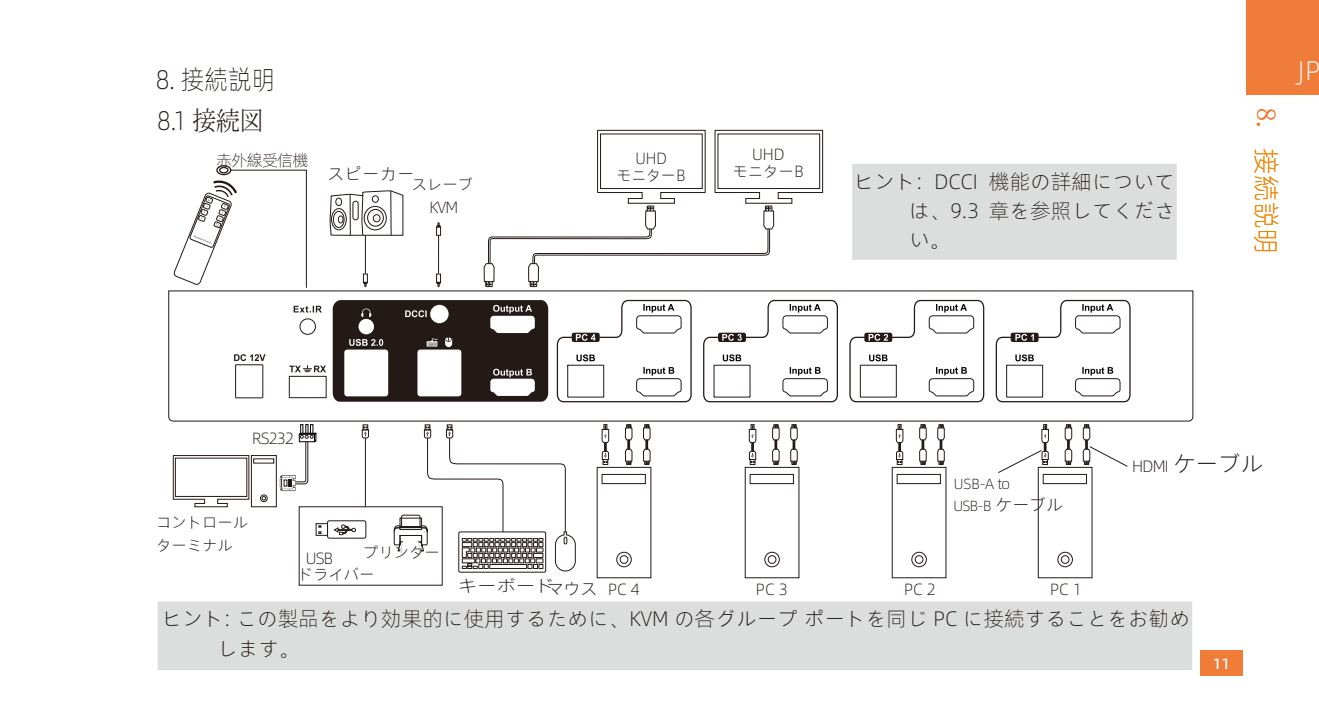
<style>
.page{position:relative;width:1319px;height:723px;background:#fff}
.page>*{position:absolute;margin:0;border:0;box-sizing:border-box;transform-origin:0 0}
.t1{font:27px "Alibaba Pu Hui Ti 2 35 Thin";color:#231916;scale:.88 1}
.t2{font:27px "Alibaba Pu Hui Ti 2 35 Thin";color:#231916;scale:.89 1}
.t3{font:27px "Alibaba Pu Hui Ti 2 35 Thin";color:#f08300}
.t4{font:27px "Alibaba Pu Hui Ti 2 35 Thin";color:#fff}
.t5{font:21px/29.4px "Alibaba Pu Hui Ti 2 35 Thin";color:#231916}
.t6{font:18px "Alibaba Pu Hui Ti 2 35 Thin";letter-spacing:-.045em;color:#231916;scale:1.14 1}
.t7{font:18px "Alibaba Pu Hui Ti 2 35 Thin";letter-spacing:-.045em;color:#231916}
.t8{font:17.7px "Alibaba Pu Hui Ti 2 35 Thin";color:#231916}
.t9{font:16.5px "Alibaba Pu Hui Ti 2 35 Thin";color:#231916}
.t10{font:16.2px/22.8px "Alibaba Pu Hui Ti 2 35 Thin";letter-spacing:-.045em;color:#231916}
.t11{font:16.2px/17.1px "Alibaba Pu Hui Ti 2 35 Thin";letter-spacing:-.025em;color:#231916;text-align:center}
.t12{font:15px "Alibaba Pu Hui Ti 2 65 Medium";color:#fff}
.t13{font:14.7px/21.9px "Alibaba Pu Hui Ti 2 35 Thin";letter-spacing:-.045em;color:#231916}
.s1{font-family:"MS Mincho"}
.s2{font-family:"Sim Sun";color:#ef7c38}
.s3{font-size:18px}
.s4{font-size:24px}
</style>
<div class="page">
<div style="left:157px;top:601px;width:1035px;height:69px;background:#dcdddd"></div>
<svg style="left:361px;top:424px;width:8px;height:15px"></svg>
<svg style="left:315px;top:520px;width:51px;height:19px"></svg>
<hr style="left:365px;top:438px;width:1px;height:69px;background:#231916">
<svg style="left:393px;top:424px;width:183px;height:149px"></svg>
<div style="left:216px;top:165px;width:15px;height:10px;border:1px solid #231916;border-radius:50%"></div>
<div style="left:219px;top:167px;width:9px;height:6px;border:1px solid #231916;border-radius:50%"></div>
<div style="left:251px;top:455px;width:25px;height:52px;border:1px solid #231916"></div>
<div style="left:260px;top:495px;width:7px;height:7px;border:1px solid #231916;border-radius:50%"></div>
<svg style="left:262px;top:496px;width:4px;height:4px"></svg>
<svg style="left:173px;top:455px;width:76px;height:52px"></svg>
<svg style="left:173px;top:169px;width:134px;height:119px"></svg>
<div style="left:1037px;top:467px;width:55px;height:111px;border:1px solid #231916"></div>
<div style="left:1042px;top:474px;width:44px;height:10px;border:1px solid #231916"></div>
<div style="left:1057px;top:552px;width:15px;height:15px;border:1px solid #231916;border-radius:50%"></div>
<div style="left:1060px;top:555px;width:9px;height:9px;border:1px solid #231916;border-radius:50%"></div>
<div style="left:896px;top:474px;width:44px;height:10px;border:1px solid #231916"></div>
<div style="left:911px;top:552px;width:15px;height:15px;border:1px solid #231916;border-radius:50%"></div>
<div style="left:914px;top:555px;width:9px;height:9px;border:1px solid #231916;border-radius:50%"></div>
<div style="left:749px;top:474px;width:44px;height:10px;border:1px solid #231916"></div>
<div style="left:764px;top:552px;width:15px;height:15px;border:1px solid #231916;border-radius:50%"></div>
<div style="left:767px;top:555px;width:9px;height:9px;border:1px solid #231916;border-radius:50%"></div>
<div style="left:601px;top:474px;width:44px;height:10px;border:1px solid #231916"></div>
<div style="left:616px;top:552px;width:15px;height:15px;border:1px solid #231916;border-radius:50%"></div>
<div style="left:619px;top:555px;width:9px;height:9px;border:1px solid #231916;border-radius:50%"></div>
<svg style="left:601px;top:424px;width:8px;height:41px"></svg>
<svg style="left:624px;top:424px;width:8px;height:41px"></svg>
<svg style="left:643px;top:424px;width:7px;height:41px"></svg>
<svg style="left:483px;top:130px;width:340px;height:157px"></svg>
<svg style="left:363px;top:274px;width:4px;height:13px"></svg>
<hr style="left:365px;top:235px;width:1px;height:38px;background:#231916">
<svg style="left:329px;top:190px;width:74px;height:56px"></svg>
<svg style="left:280px;top:424px;width:37px;height:67px"></svg>
<svg style="left:748px;top:424px;width:8px;height:41px"></svg>
<svg style="left:772px;top:424px;width:7px;height:41px"></svg>
<svg style="left:790px;top:424px;width:7px;height:41px"></svg>
<svg style="left:895px;top:424px;width:8px;height:41px"></svg>
<svg style="left:919px;top:424px;width:7px;height:41px"></svg>
<svg style="left:937px;top:424px;width:7px;height:41px"></svg>
<svg style="left:998px;top:424px;width:50px;height:49px"></svg>
<svg style="left:1064px;top:424px;width:8px;height:41px"></svg>
<svg style="left:1082px;top:424px;width:46px;height:43px"></svg>
<div style="left:436px;top:274px;width:5px;height:9px;border:1px solid #231916"></div>
<svg style="left:436px;top:282px;width:4px;height:5px"></svg>
<hr style="left:438px;top:235px;width:1px;height:38px;background:#231916">
<div style="left:436px;top:227px;width:5px;height:9px;border:1px solid #231916"></div>
<svg style="left:436px;top:222px;width:4px;height:5px"></svg>
<div style="left:852px;top:164px;width:325px;height:96px;background:#dcdddd"></div>
<div style="left:1199px;top:651px;width:43px;height:25px;background:#ef7c38"></div>
<svg style="left:168px;top:290px;width:1025px;height:132px"></svg>
<svg style="left:236px;top:397px;width:26px;height:1px"></svg>
<hr style="left:262px;top:365px;width:1px;height:33px;background:#231916">
<hr style="left:235px;top:365px;width:1px;height:33px;background:#231916">
<div style="left:299px;top:318px;width:17px;height:17px;border:1px solid #231916;border-radius:50%"></div>
<svg style="left:289px;top:365px;width:37px;height:33px"></svg>
<svg style="left:556px;top:299px;width:136px;height:104px"></svg>
<svg style="left:702px;top:299px;width:136px;height:104px"></svg>
<svg style="left:848px;top:299px;width:136px;height:104px"></svg>
<svg style="left:293px;top:306px;width:29px;height:7px"></svg>
<svg style="left:234px;top:354px;width:31px;height:11px"></svg>
<svg style="left:994px;top:299px;width:136px;height:104px"></svg>
<svg style="left:332px;top:300px;width:216px;height:102px"></svg>
<div style="left:1246px;top:0;width:72px;height:95px;background:#ef7c38"></div>
<p class="t2" style="left:156px;top:66px;width:136px">8. 接続説明</p>
<p class="t4" style="left:1298px;top:57px;width:24px">JP</p>
<p class="t1" style="left:157px;top:107px;width:122px">8.1 <span class="s1">接続図</span></p>
<p class="t10" style="left:216px;top:148px;width:94px">赤外線受信機</p>
<p class="t11" style="left:616px;top:150px;width:71px">UHD<br>モニターB</p>
<p class="t11" style="left:732px;top:145px;width:73px">UHD<br>モニターB</p>
<p class="t8" style="left:327px;top:165px;width:89px">スピーカー</p>
<p class="t10" style="left:411px;top:173px;width:63px;text-align:center">スレーブ<br>KVM</p>
<p class="t5" style="left:909px;top:166px;width:267px;text-align:justify;text-indent:-55px">ヒント: DCCI 機能の詳細については、9.3 章を参照してください。</p>
<p class="t3" style="left:1279px;top:108px;width:148px;rotate:90deg"><span class="s2">8.</span> 接続説明</p>
<p class="t10" style="left:252px;top:427px;width:43px">RS232</p>
<p class="t10" style="left:156px;top:511px;width:94px">コントロールターミナル</p>
<p class="t10" style="left:363px;top:541px;width:79px">プリンター</p>
<p class="t10" style="left:297px;top:550px;width:79px;line-height:15.9px;text-indent:8px">USB<br>ドライバー</p>
<p class="t13" style="left:953px;top:473px;width:111px">USB-A to<br>USB-B <span class="s3">ケーブル</span></p>
<p class="t6" style="left:457px;top:576px;width:87px">キーボード</p>
<p class="t7" style="left:546px;top:579px;width:53px">マウス</p>
<p class="t10" style="left:608px;top:577px;width:33px">PC 4</p>
<p class="t10" style="left:755px;top:577px;width:33px">PC 3</p>
<p class="t10" style="left:904px;top:577px;width:33px">PC 2</p>
<p class="t10" style="left:1050px;top:577px;width:33px">PC 1</p>
<p class="t9" style="left:1131px;top:457px;width:133px">HDMI <span class="s4">ケーブル</span></p>
<p class="t5" style="left:217px;top:604px;width:974px;text-indent:-55px">ヒント: この製品をより効果的に使用するために、KVM の各グループ ポートを同じ PC に接続することをお勧めします。</p>
<p class="t12" style="left:1212px;top:656px;width:19px">11</p>
</div>
